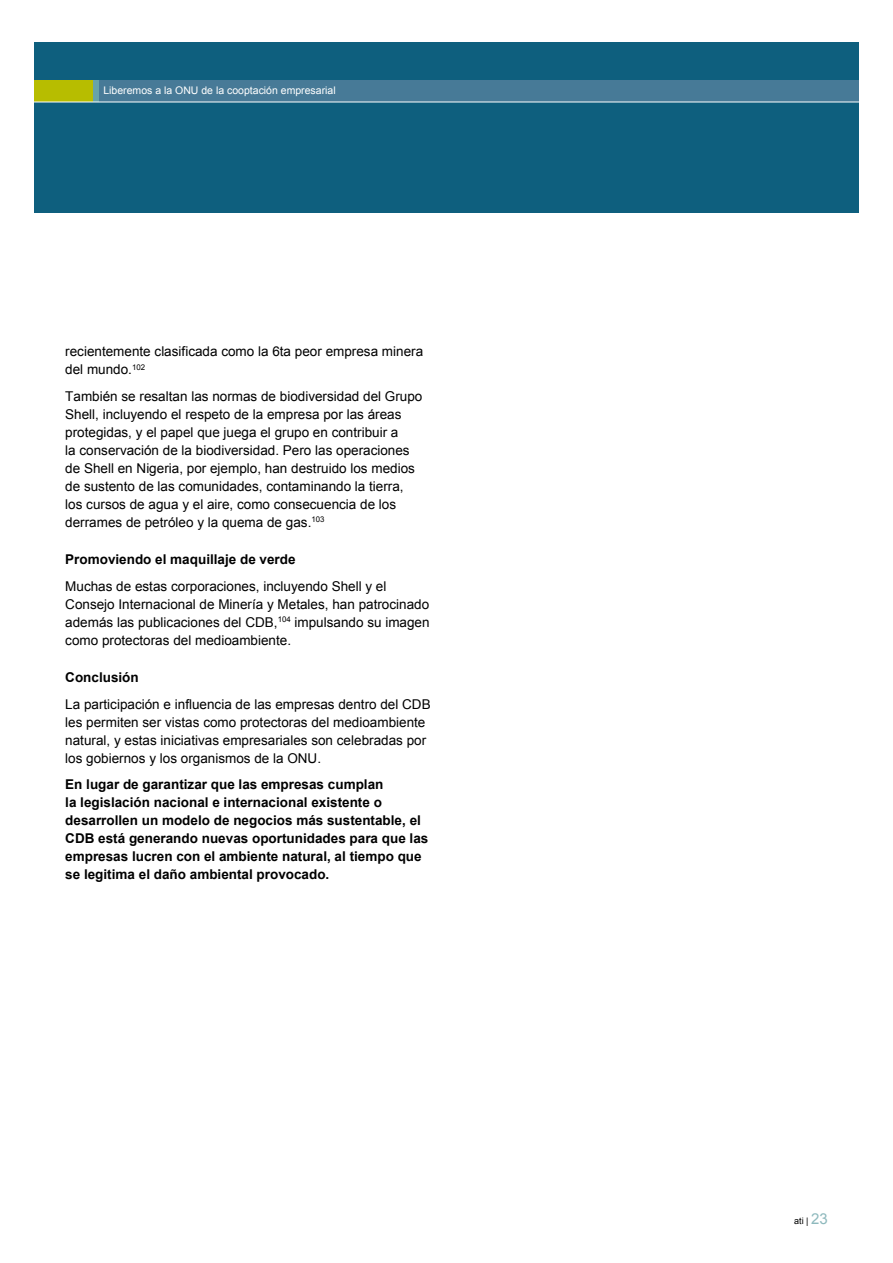
<style>
.page{position:relative;width:893px;height:1263px;background:#fff}
.page>*{position:absolute;margin:0;border:0;box-sizing:border-box;transform-origin:0 0}
.t1{font:13.5px/18px "Arial";color:#000}
.t2{font:700 13.5px/18px "Arial";color:#000}
.t3{font:10.5px "Arial";color:#fff}
.t4{font:9px "Arial";color:#000}
.s1{font-size:15px;color:#8eb9bd}
</style>
<div class="page">
<div style="left:34px;top:43px;width:825px;height:170px;background:#0e5f7e"></div>
<div style="left:34px;top:81px;width:825px;height:21px;background:#477a97"></div>
<div style="left:34px;top:81px;width:64px;height:21px;background:#b7bd00"></div>
<div style="left:94px;top:81px;width:5px;height:21px;background:#67a3a8"></div>
<hr style="left:34px;top:102px;width:825px;height:1px;background:#fff">
<p class="t3" style="left:103px;top:83px;width:234px">Liberemos a la ONU de la cooptación empresarial</p>
<p class="t1" style="left:65px;top:342px;width:359px">recientemente clasificada como la 6ta peor empresa minera del mundo.<sup>102</sup></p>
<p class="t1" style="left:65px;top:387px;width:359px">También se resaltan las normas de biodiversidad del Grupo Shell, incluyendo el respeto de la empresa por las áreas protegidas, y el papel que juega el grupo en contribuir a<br>la conservación de la biodiversidad. Pero las operaciones de Shell en Nigeria, por ejemplo, han destruido los medios de sustento de las comunidades, contaminando la tierra, los cursos de agua y el aire, como consecuencia de los derrames de petróleo y la quema de gas.<sup>103</sup></p>
<p class="t2" style="left:65px;top:551px;width:232px">Promoviendo el maquillaje de verde</p>
<p class="t1" style="left:65px;top:577px;width:366px">Muchas de estas corporaciones, incluyendo Shell y el Consejo Internacional de Minería y Metales, han patrocinado además las publicaciones del CDB,<sup>104</sup> impulsando su imagen como protectoras del medioambiente.</p>
<p class="t2" style="left:65px;top:669px;width:75px">Conclusión</p>
<p class="t1" style="left:65px;top:695px;width:367px">La participación e influencia de las empresas dentro del CDB les permiten ser vistas como protectoras del medioambiente natural, y estas iniciativas empresariales son celebradas por los gobiernos y los organismos de la ONU.</p>
<p class="t2" style="left:65px;top:776px;width:365px">En lugar de garantizar que las empresas cumplan<br>la legislación nacional e internacional existente o desarrollen un modelo de negocios más sustentable, el CDB está generando nuevas oportunidades para que las empresas lucren con el ambiente natural, al tiempo que se legitima el daño ambiental provocado.</p>
<p class="t4" style="left:794px;top:1215px;width:35px">ati | <span class="s1">23</span></p>
</div>
